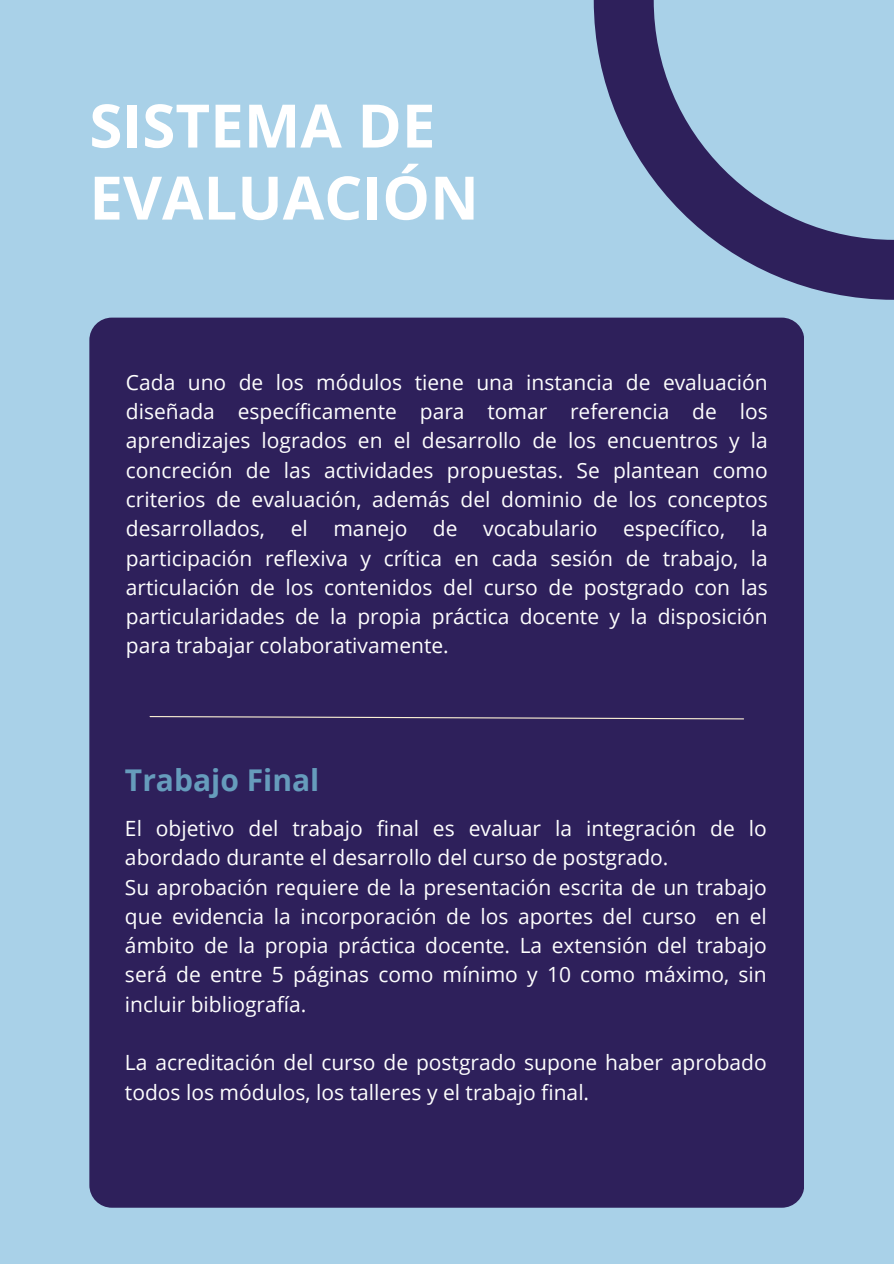
<style>
.page{position:relative;width:894px;height:1264px;background:#fff}
.page>*{position:absolute;margin:0;border:0;box-sizing:border-box;transform-origin:0 0}
.t1{font:700 60px/72px "Open Sans";color:#fff}
.t2{font:700 30px "Open Sans";color:#669cbc}
.t3{font:21px/29.2px "Open Sans";color:#fefefe;text-align:justify}
</style>
<div class="page">
<div style="left:0;top:0;width:893px;height:1263px;background:#a9d1e8"></div>
<svg style="left:593px;top:0;width:300px;height:300px"></svg>
<div style="left:89px;top:317px;width:715px;height:890px;background:#2e205b;border-radius:22px"></div>
<svg style="left:149px;top:716px;width:595px;height:4px"></svg>
<p class="t1" style="left:89px;top:88px;width:391px">SISTEMA DE<br>EVALUACIÓN</p>
<p class="t3" style="left:126px;top:367px;width:643px">Cada uno de los módulos tiene una instancia de evaluación diseñada específicamente para tomar referencia de los aprendizajes logrados en el desarrollo de los encuentros y la concreción de las actividades propuestas. Se plantean como criterios de evaluación, además del dominio de los conceptos desarrollados, el manejo de vocabulario específico, la participación reflexiva y crítica en cada sesión de trabajo, la articulación de los contenidos del curso de postgrado con las particularidades de la propia práctica docente y la disposición para trabajar colaborativamente.</p>
<h1 class="t2" style="left:125px;top:759px;width:196px">Trabajo Final</h1>
<h2 class="t3" style="left:125px;top:813px;width:643px">El objetivo del trabajo final es evaluar la integración de lo abordado durante el desarrollo del curso de postgrado.</h2>
<p class="t3" style="left:125px;top:871px;width:643px">Su aprobación requiere de la presentación escrita de un trabajo que evidencia la incorporación de los aportes del curso en el ámbito de la propia práctica docente. La extensión del trabajo será de entre 5 páginas como mínimo y 10 como máximo, sin incluir bibliografía.</p>
<p class="t3" style="left:125px;top:1047px;width:643px">La acreditación del curso de postgrado supone haber aprobado todos los módulos, los talleres y el trabajo final.</p>
</div>
